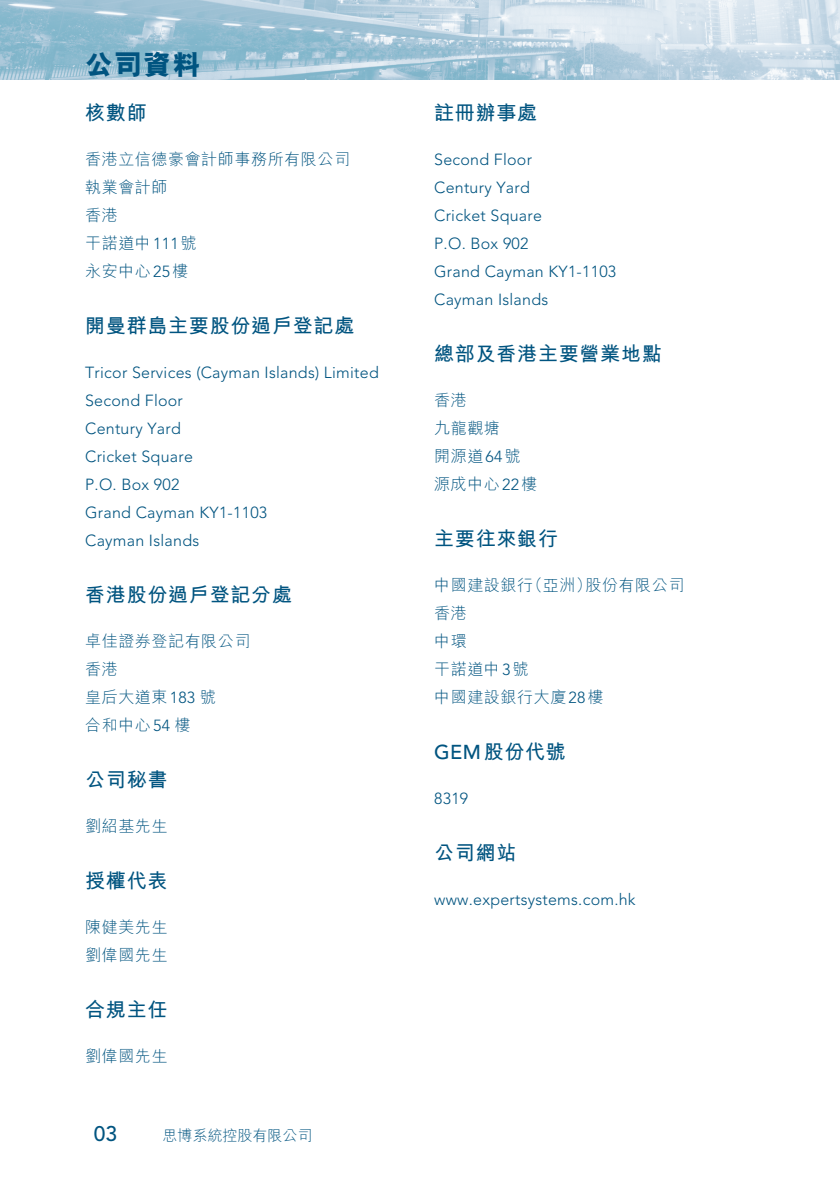
<style>
.page{position:relative;width:840px;height:1191px;background:#fff}
.page>*{position:absolute;margin:0;border:0;box-sizing:border-box;transform-origin:0 0}
.Running_Head{font:800 28px "M Hei HK";color:#005480}
.t1{font:500 21px "Avenir LT Std";color:#005480}
._01_H1{font:700 20px "M Hei HK";letter-spacing:.035em;color:#005480}
._00_txt{font:300 16px/28px "Avenir LT Std";letter-spacing:.015em;color:#005480}
._00_txt-2{font:300 16px "M Hei HK";letter-spacing:.035em;color:#005480}
.t2{font:300 15px "M Hei HK";color:#005480}
.s1{font-family:"Avenir LT Std"}
.s2{font-family:"Avenir LT Std";font-weight:500}
</style>
<div class="page">
<img style="left:0;top:0;width:839px;height:79px">
<p class="Running_Head" style="left:85px;top:50px;width:117px">公司資料</p>
<p class="_01_H1" style="left:85px;top:98px;width:63px">核數師</p>
<p class="_00_txt-2" style="left:85px;top:151px;width:266px">香港立信德豪會計師事務所有限公司</p>
<p class="_00_txt-2" style="left:85px;top:179px;width:84px">執業會計師</p>
<p class="_00_txt-2" style="left:85px;top:207px;width:34px">香港</p>
<p class="_00_txt-2" style="left:85px;top:235px;width:113px">干諾道中<span class="s1">111</span>號</p>
<p class="_00_txt-2" style="left:85px;top:263px;width:105px">永安中心<span class="s1">25</span>樓</p>
<p class="_01_H1" style="left:85px;top:311px;width:270px">開曼群島主要股份過戶登記處</p>
<p class="_00_txt" style="left:85px;top:358px;width:295px">Tricor Services (Cayman Islands) Limited<br>Second Floor</p>
<p class="_00_txt" style="left:85px;top:414px;width:97px">Century Yard</p>
<p class="_00_txt" style="left:85px;top:442px;width:109px">Cricket Square</p>
<p class="_00_txt" style="left:85px;top:470px;width:96px">O.P . Box 902</p>
<p class="_00_txt" style="left:85px;top:498px;width:183px">Grand Cayman KY1-1103</p>
<p class="_00_txt" style="left:85px;top:526px;width:115px">Cayman Islands</p>
<p class="_01_H1" style="left:85px;top:580px;width:208px">香港股份過戶登記分處</p>
<p class="_00_txt-2" style="left:85px;top:633px;width:167px">卓佳證券登記有限公司</p>
<p class="_00_txt-2" style="left:85px;top:661px;width:34px">香港</p>
<p class="_00_txt-2" style="left:85px;top:689px;width:132px">皇后大道東<span class="s1">183</span> 號</p>
<p class="_00_txt-2" style="left:85px;top:717px;width:107px">合和中心<span class="s1">54</span> 樓</p>
<p class="_01_H1" style="left:85px;top:765px;width:84px">公司秘書</p>
<p class="_00_txt-2" style="left:85px;top:818px;width:84px">劉紹基先生</p>
<p class="_01_H1" style="left:85px;top:866px;width:84px">授權代表</p>
<p class="_00_txt-2" style="left:85px;top:919px;width:84px">陳健美先生</p>
<p class="_00_txt-2" style="left:85px;top:947px;width:84px">劉偉國先生</p>
<p class="_01_H1" style="left:85px;top:995px;width:84px">合規主任</p>
<p class="_00_txt-2" style="left:85px;top:1048px;width:84px">劉偉國先生</p>
<p class="t1" style="left:94px;top:1121px;width:25px">03</p>
<p class="t2" style="left:162px;top:1127px;width:151px">思博系統控股有限公司</p>
<p class="_01_H1" style="left:434px;top:98px;width:104px">註冊辦事處</p>
<p class="_00_txt" style="left:434px;top:145px;width:99px">Second Floor</p>
<p class="_00_txt" style="left:434px;top:173px;width:97px">Century Yard</p>
<p class="_00_txt" style="left:434px;top:201px;width:109px">Cricket Square</p>
<p class="_00_txt" style="left:434px;top:229px;width:96px">O.P . Box 902</p>
<p class="_00_txt" style="left:434px;top:257px;width:183px">Grand Cayman KY1-1103</p>
<p class="_00_txt" style="left:434px;top:285px;width:115px">Cayman Islands</p>
<p class="_01_H1" style="left:434px;top:339px;width:229px">總部及香港主要營業地點</p>
<p class="_00_txt-2" style="left:434px;top:392px;width:34px">香港</p>
<p class="_00_txt-2" style="left:434px;top:420px;width:67px">九龍觀塘</p>
<p class="_00_txt-2" style="left:434px;top:448px;width:88px">開源道<span class="s1">64</span>號</p>
<p class="_00_txt-2" style="left:434px;top:476px;width:105px">源成中心<span class="s1">22</span>樓</p>
<p class="_01_H1" style="left:434px;top:524px;width:125px">主要往來銀行</p>
<p class="_00_txt-2" style="left:585px;top:577px;width:100px">股份有限公司</p>
<p class="_00_txt-2" style="left:526px;top:577px;width:67px">（亞洲）</p>
<p class="_00_txt-2" style="left:434px;top:577px;width:100px">中國建設銀行</p>
<p class="_00_txt-2" style="left:434px;top:605px;width:34px">香港</p>
<p class="_00_txt-2" style="left:434px;top:633px;width:34px">中環</p>
<p class="_00_txt-2" style="left:434px;top:661px;width:96px">干諾道中<span class="s1">3</span>號</p>
<p class="_00_txt-2" style="left:434px;top:689px;width:171px">中國建設銀行大廈<span class="s1">28</span>樓</p>
<p class="_01_H1" style="left:434px;top:737px;width:133px"><span class="s2">GEM</span>股份代號</p>
<p class="_00_txt" style="left:434px;top:784px;width:36px">8319</p>
<p class="_01_H1" style="left:434px;top:838px;width:84px">公司網站</p>
<p class="_00_txt" style="left:434px;top:885px;width:203px">www.expertsystems.com.hk</p>
</div>
